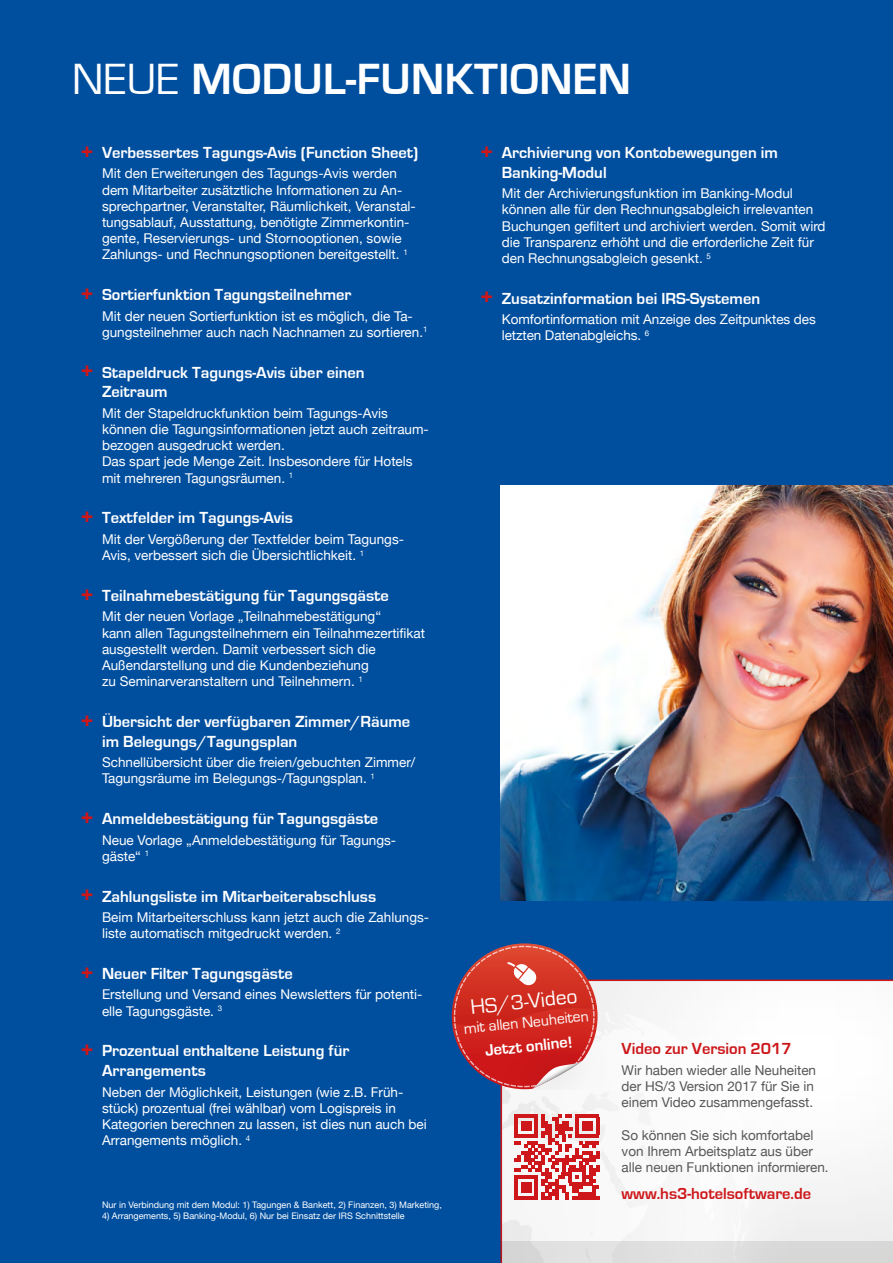
<style>
.page{position:relative;width:893px;height:1263px;background:#fff}
.page>*{position:absolute;margin:0;border:0;box-sizing:border-box;transform-origin:0 0}
.t1{font:700 45px "Eurostile";letter-spacing:.01em;color:#fff}
.t2{font:21.6px "Eurostile";color:#fff}
.t3{font:700 16.65px "Eurostile";color:#fff}
.t4{font:700 16.5px/19.8px "Eurostile";color:#fff}
.t5{font:700 16.5px "Eurostile";color:#cd171a}
.t6{font:15.75px "Eurostile";color:#fff}
.t7{font:13.5px/16.2px "Helvetica Neue";color:#fff}
.t8{font:13.5px/16.2px "Helvetica Neue";color:#575756}
.t9{font:9px "Helvetica Neue";color:#fff}
.s1{font-weight:400}
.s2{font-family:"Helvetica Neue";font-stretch:condensed;font-size:21px;color:#cd171a}
</style>
<div class="page">
<div style="left:8px;top:0;width:885px;height:1263px;background:#004f9f"></div>
<svg style="left:501px;top:979px;width:392px;height:263px;background:#f7f6f6"></svg>
<div style="left:501px;top:1242px;width:392px;height:21px;background:#ddd"></div>
<svg style="left:514px;top:1114px;width:85px;height:85px;background:#dd7374"></svg>
<hr style="left:575px;top:1114px;width:24px;height:3px;background:#cd171a">
<img style="left:500px;top:1018px;width:106px;height:72px">
<svg style="left:452px;top:943px;width:146px;height:146px;background:#b4454a"></svg>
<img style="left:501px;top:485px;width:392px;height:415px">
<div style="left:0;top:0;width:28px;height:1263px;background:#004f9f"></div>
<h1 class="t1" style="left:72px;top:54px;width:560px"><span class="s1">NEUE</span> MODUL-FUNKTIONEN</h1>
<p class="t4" style="left:81px;top:143px;width:339px"><span class="s2">+</span> Verbessertes Tagungs-Avis (Function Sheet)</p>
<p class="t7" style="left:102px;top:166px;width:315px">Mit den Erweiterungen des Tagungs-Avis werden dem Mitarbeiter zusätztliche Informationen zu An&shy;sprechpartner, Veranstalter, Räumlichkeit, Veranstal&shy;tungsablauf, Ausstattung, benötigte Zimmerkontin&shy;gente, Reservierungs- und Stornooptionen, sowie Zahlungs- und Rechnungsoptionen bereitgestellt. <sup>1</sup></p>
<p class="t4" style="left:81px;top:285px;width:272px"><span class="s2">+</span> Sortierfunktion Tagungsteilnehmer</p>
<p class="t7" style="left:102px;top:308px;width:327px">Mit der neuen Sortierfunktion ist es möglich, die Ta&shy;gungsteilnehmer auch nach Nachnamen zu sortieren.<sup>1</sup></p>
<p class="t4" style="left:102px;top:362px;width:264px;text-indent:-21px"><span class="s2">+</span> Stapeldruck Tagungs-Avis über einen<br>Zeitraum</p>
<p class="t7" style="left:102px;top:406px;width:328px">Mit der Stapeldruckfunktion beim Tagungs-Avis können die Tagungsinformationen jetzt auch zeitraum&shy;bezogen ausgedruckt werden.<br>Das spart jede Menge Zeit. Insbesondere für Hotels mit mehreren Tagungsräumen. <sup>1</sup></p>
<p class="t4" style="left:81px;top:508px;width:214px"><span class="s2">+</span> Textfelder im Tagungs-Avis</p>
<p class="t7" style="left:102px;top:532px;width:303px">Mit der Vergößerung der Textfelder beim Tagungs-<br>Avis, verbessert sich die Übersichtlichkeit. <sup>1</sup></p>
<p class="t4" style="left:81px;top:586px;width:310px"><span class="s2">+</span> Teilnahmebestätigung für Tagungsgäste</p>
<p class="t7" style="left:102px;top:609px;width:325px">Mit der neuen Vorlage „Teilnahmebestätigung“<br>kann allen Tagungsteilnehmern ein Teilnahmezertifikat ausgestellt werden. Damit verbessert sich die Außendarstellung und die Kundenbeziehung<br>zu Seminarveranstaltern und Teilnehmern. <sup>1</sup></p>
<p class="t4" style="left:102px;top:712px;width:310px;text-indent:-21px"><span class="s2">+</span> Übersicht der verfügbaren Zimmer/Räume im Belegungs/Tagungsplan</p>
<p class="t7" style="left:102px;top:755px;width:315px">Schnellübersicht über die freien/gebuchten Zimmer/<br>Tagungsräume im Belegungs-/Tagungsplan. <sup>1</sup></p>
<p class="t4" style="left:81px;top:809px;width:299px"><span class="s2">+</span> Anmeldebestätigung für Tagungsgäste</p>
<p class="t7" style="left:102px;top:832px;width:296px">Neue Vorlage „Anmeldebestätigung für Tagungs&shy;gäste“ <sup>1</sup></p>
<p class="t4" style="left:81px;top:886px;width:297px"><span class="s2">+</span> Zahlungsliste im Mitarbeiterabschluss</p>
<p class="t7" style="left:102px;top:910px;width:329px">Beim Mitarbeiterschluss kann jetzt auch die Zahlungs&shy;liste automatisch mitgedruckt werden. <sup>2</sup></p>
<p class="t4" style="left:81px;top:964px;width:213px"><span class="s2">+</span> Neuer Filter Tagungsgäste</p>
<p class="t7" style="left:102px;top:987px;width:322px">Erstellung und Versand eines Newsletters für potenti&shy;elle Tagungsgäste. <sup>3</sup></p>
<p class="t4" style="left:102px;top:1041px;width:249px;text-indent:-21px"><span class="s2">+</span> Prozentual enthaltene Leistung für<br>Arrangements</p>
<p class="t7" style="left:102px;top:1084px;width:326px">Neben der Möglichkeit, Leistungen (wie z.B. Früh&shy;stück) prozentual (frei wählbar) vom Logispreis in Kategorien berechnen zu lassen, ist dies nun auch bei Arrangements möglich. <sup>4</sup></p>
<p class="t9" style="left:102px;top:1198px;width:341px">Nur in Verbindung mit dem Modul: 1) Tagungen &amp; Bankett, 2) Finanzen, 3) Marketing,</p>
<p class="t9" style="left:102px;top:1209px;width:304px">4) Arrangements, 5) Banking-Modul, 6) Nur bei Einsatz der IRS Schnittstelle</p>
<p class="t4" style="left:502px;top:143px;width:278px;text-indent:-21px"><span class="s2">+</span> Archivierung von Kontobewegungen im<br>Banking-Modul</p>
<p class="t7" style="left:502px;top:186px;width:325px">Mit der Archivierungsfunktion im Banking-Modul können alle für den Rechnungsabgleich irrelevanten Buchungen gefiltert und archiviert werden. Somit wird die Transparenz erhöht und die erforderliche Zeit für den Rechnungsabgleich gesenkt. <sup>5</sup></p>
<p class="t4" style="left:481px;top:289px;width:281px"><span class="s2">+</span> Zusatzinformation bei IRS-Systemen</p>
<p class="t7" style="left:502px;top:312px;width:316px">Komfortinformation mit Anzeige des Zeitpunktes des letzten Datenabgleichs. <sup>6</sup></p>
<h2 class="t2" style="left:469px;top:995px;width:109px;rotate:-6deg">HS/3-Video</h2>
<p class="t6" style="left:463px;top:1020px;width:127px;rotate:-6deg">mit allen Neuheiten</p>
<p class="t3" style="left:484px;top:1042px;width:89px;rotate:-6deg">Jetzt online!</p>
<p class="t5" style="left:622px;top:1040px;width:172px">Video zur Version 2017</p>
<p class="t8" style="left:622px;top:1063px;width:196px">Wir haben wieder alle Neuheiten der HS/3 Version 2017 für Sie in einem Video zusammengefasst.</p>
<p class="t8" style="left:622px;top:1127px;width:209px">So können Sie sich komfortabel von Ihrem Arbeitsplatz aus über alle neuen Funktionen informieren.</p>
<p class="t5" style="left:622px;top:1185px;width:191px">www.hs3-hotelsoftware.de</p>
</div>
